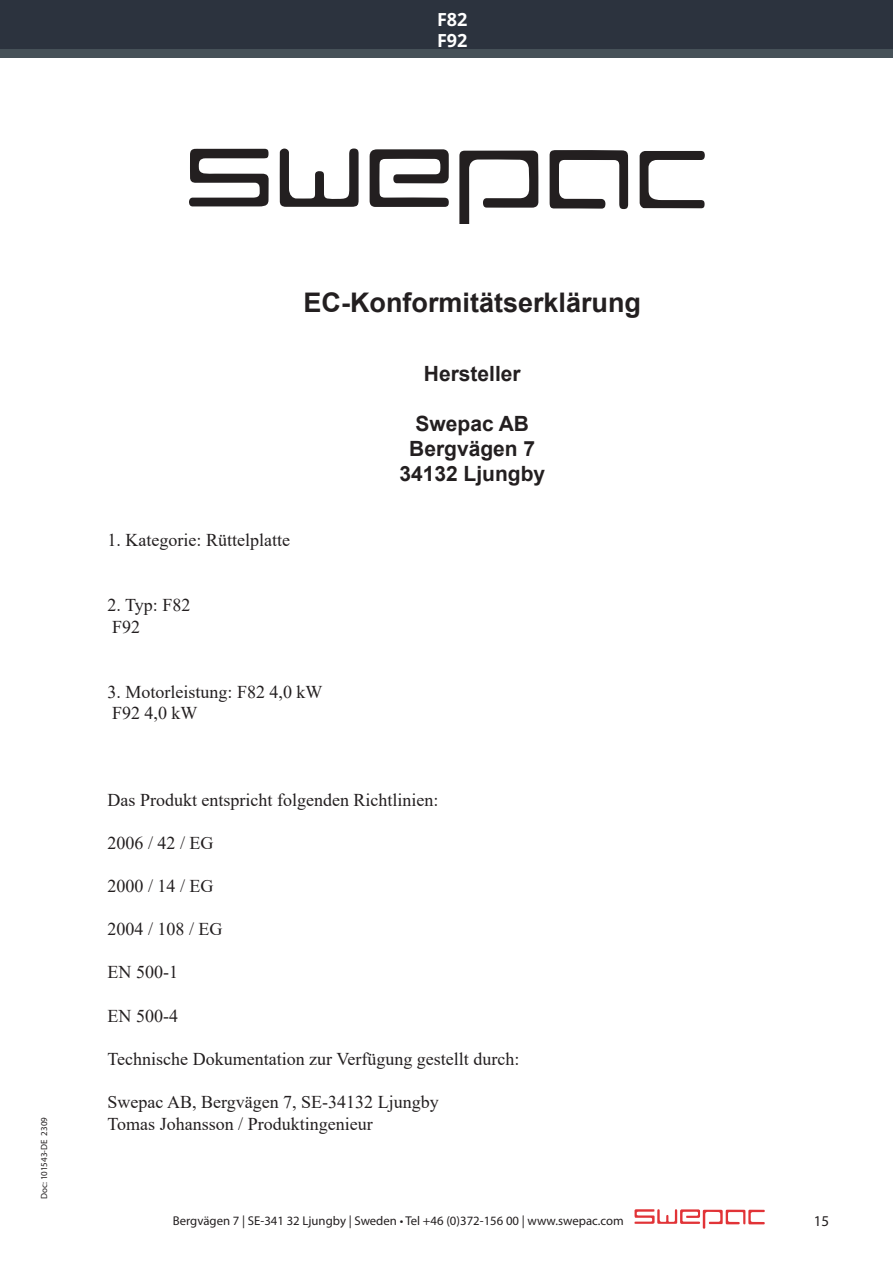
<style>
.page{position:relative;width:893px;height:1263px;background:#fff}
.page>*{position:absolute;margin:0;border:0;box-sizing:border-box;transform-origin:0 0}
.olja_och_bränslerek{font:700 27px "Arial";color:#231f20}
.olja_och_bränslerek-2{font:700 21px "Arial";color:#231f20}
.olja_och_bränslerek-3{font:18px "Times New Roman";color:#231f20}
.t1{font:700 18px/21.6px "Open Sans";color:#fff}
.t2{font:15px "Myriad Pro";color:#231f20}
.t3{font:12.75px "Myriad Pro";color:#231f20}
.t4{font:9px "Myriad Pro";color:#231f20}
</style>
<div class="page">
<div style="left:0;top:0;width:893px;height:53px;background:#2c333e"></div>
<div style="left:0;top:49px;width:893px;height:8px;background:#465158"></div>
<svg style="left:634px;top:1209px;width:131px;height:19px"></svg>
<svg style="left:189px;top:149px;width:80px;height:57px"></svg>
<svg style="left:370px;top:149px;width:79px;height:58px"></svg>
<svg style="left:280px;top:149px;width:79px;height:58px"></svg>
<svg style="left:550px;top:150px;width:78px;height:59px"></svg>
<svg style="left:459px;top:151px;width:79px;height:72px"></svg>
<svg style="left:640px;top:151px;width:65px;height:57px"></svg>
<p class="t1" style="left:437px;top:8px;width:32px">F82<br>F92</p>
<p class="t4" style="left:39px;top:1199px;width:83px;rotate:-90deg">Doc: 101543-DE 2309</p>
<p class="olja_och_bränslerek" style="left:303px;top:284px;width:339px">EC-Konformitätserklärung</p>
<p class="olja_och_bränslerek-3" style="left:108px;top:528px;width:184px">1. Kategorie: Rüttelplatte</p>
<p class="olja_och_bränslerek-3" style="left:108px;top:592px;width:84px">2. Typ: F82</p>
<p class="olja_och_bränslerek-3" style="left:112px;top:614px;width:30px">F92</p>
<p class="olja_och_bränslerek-3" style="left:108px;top:679px;width:217px">3. Motorleistung: F82 4,0 kW</p>
<p class="olja_och_bränslerek-3" style="left:112px;top:700px;width:87px">F92 4,0 kW</p>
<p class="olja_och_bränslerek-2" style="left:424px;top:358px;width:98px">Hersteller</p>
<p class="olja_och_bränslerek-2" style="left:415px;top:409px;width:115px">Swepac AB</p>
<p class="olja_och_bränslerek-2" style="left:409px;top:434px;width:128px">Bergvägen 7</p>
<p class="olja_och_bränslerek-2" style="left:399px;top:459px;width:147px">34132 Ljungby</p>
<p class="olja_och_bränslerek-3" style="left:108px;top:787px;width:332px">Das Produkt entspricht folgenden Richtlinien:</p>
<p class="olja_och_bränslerek-3" style="left:108px;top:830px;width:108px">2006 / 42 / EG</p>
<p class="olja_och_bränslerek-3" style="left:108px;top:873px;width:108px">2000 / 14 / EG</p>
<p class="olja_och_bränslerek-3" style="left:108px;top:916px;width:117px">2004 / 108 / EG</p>
<p class="olja_och_bränslerek-3" style="left:108px;top:960px;width:72px">EN 500-1</p>
<p class="olja_och_bränslerek-3" style="left:108px;top:1003px;width:72px">EN 500-4</p>
<p class="olja_och_bränslerek-3" style="left:108px;top:1046px;width:413px">Technische Dokumentation zur Verfügung gestellt durch:</p>
<p class="olja_och_bränslerek-3" style="left:108px;top:1089px;width:333px">Swepac AB, Bergvägen 7, SE-34132 Ljungby</p>
<p class="olja_och_bränslerek-3" style="left:108px;top:1111px;width:267px">Tomas Johansson / Produktingenieur</p>
<p class="t3" style="left:173px;top:1212px;width:452px">Bergvägen 7 | SE-341 32 Ljungby | Sweden • Tel +46 (0)372-156 00 | www.swepac.com</p>
<p class="t2" style="left:814px;top:1212px;width:17px">15</p>
</div>
